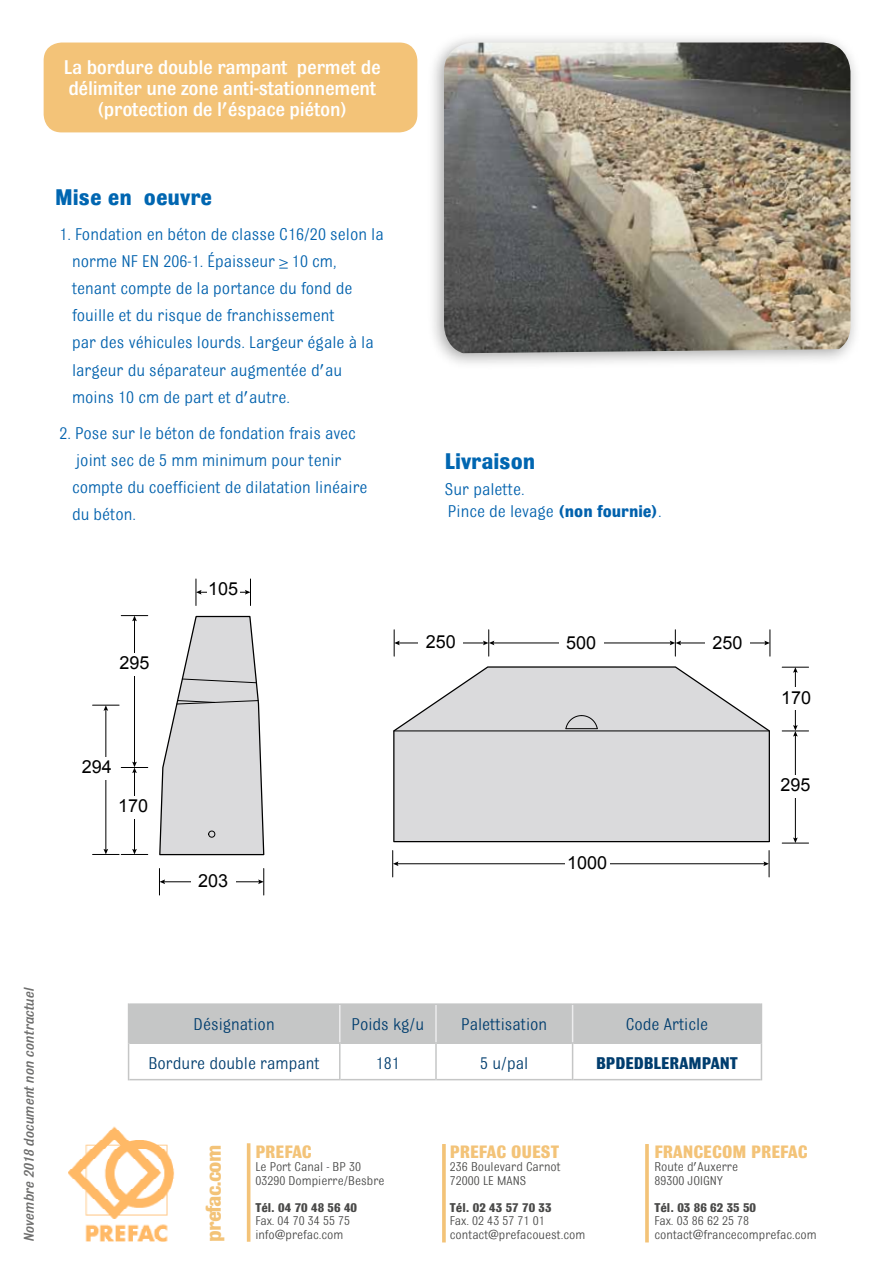
<style>
.page{position:relative;width:893px;height:1263px;background:#fff}
.page>*{position:absolute;margin:0;border:0;box-sizing:border-box;transform-origin:0 0}
.t1{font:700 24px "Bulldog";color:#0066b1}
.t2{font:700 22.5px "Bulldog";letter-spacing:-.045em;color:#f3c378}
.t3{font:500 21px/21px "Bulldog";letter-spacing:-.015em;color:#fff;text-align:center}
.t4{font:700 19.05px "Bulldog";color:#f3c378}
.t5{font:18px/27.2px "Bulldog";color:#0061ad}
.t6{font:18px "Bulldog";color:#003d6e}
.t7{font:18px "Arial";color:#000}
.t8{font:700 18px "Bulldog";color:#003d6e}
.t9{font:italic 500 15px "Bulldog";color:#6f6f6e}
.t10{font:13.5px/13.5px "Bulldog";color:#494948}
.t11{font:700 13.5px "Bulldog";color:#494948}
.s1{font-weight:700}
</style>
<div class="page">
<div style="left:129px;top:1005px;width:632px;height:37px;background:#c5c6c6"></div>
<hr style="left:339px;top:1005px;width:2px;height:37px;background:#ececed">
<hr style="left:435px;top:1005px;width:2px;height:37px;background:#ececed">
<hr style="left:572px;top:1005px;width:1px;height:37px;background:#ececed">
<hr style="left:128px;top:1043px;width:1px;height:37px;background:#c5c6c6">
<hr style="left:339px;top:1042px;width:2px;height:38px;background:#c5c6c6">
<hr style="left:435px;top:1042px;width:2px;height:38px;background:#c5c6c6">
<hr style="left:572px;top:1042px;width:1px;height:38px;background:#c5c6c6">
<hr style="left:761px;top:1043px;width:1px;height:37px;background:#c5c6c6">
<hr style="left:129px;top:1079px;width:210px;height:1px;background:#c5c6c6">
<hr style="left:341px;top:1079px;width:94px;height:1px;background:#c5c6c6">
<hr style="left:437px;top:1079px;width:135px;height:1px;background:#c5c6c6">
<hr style="left:573px;top:1079px;width:188px;height:1px;background:#c5c6c6">
<hr style="left:129px;top:1003px;width:211px;height:2px;background:#c5c6c6">
<hr style="left:128px;top:1003px;width:1px;height:40px;background:#c5c6c6">
<hr style="left:340px;top:1003px;width:96px;height:2px;background:#c5c6c6">
<hr style="left:436px;top:1003px;width:137px;height:2px;background:#c5c6c6">
<hr style="left:573px;top:1003px;width:188px;height:2px;background:#c5c6c6">
<hr style="left:761px;top:1003px;width:1px;height:40px;background:#c5c6c6">
<hr style="left:129px;top:1042px;width:210px;height:2px;background:#c5c6c6">
<hr style="left:341px;top:1042px;width:94px;height:2px;background:#c5c6c6">
<hr style="left:437px;top:1042px;width:135px;height:2px;background:#c5c6c6">
<hr style="left:573px;top:1042px;width:188px;height:2px;background:#c5c6c6">
<div style="left:427px;top:31px;width:435px;height:340px;background:#000;opacity:.35"></div>
<img style="left:444px;top:43px;width:406px;height:310px">
<div style="left:44px;top:43px;width:373px;height:89px;background:#f3c378;border-radius:18px"></div>
<svg style="left:159px;top:615px;width:106px;height:241px"></svg>
<hr style="left:134px;top:771px;width:1px;height:80px;background:#000">
<hr style="left:106px;top:709px;width:1px;height:142px;background:#000">
<svg style="left:93px;top:705px;width:26px;height:6px"></svg>
<svg style="left:93px;top:849px;width:55px;height:6px"></svg>
<hr style="left:200px;top:592px;width:47px;height:1px;background:#000">
<svg style="left:196px;top:579px;width:6px;height:26px"></svg>
<svg style="left:245px;top:579px;width:6px;height:26px"></svg>
<hr style="left:163px;top:881px;width:97px;height:1px;background:#000">
<svg style="left:159px;top:868px;width:6px;height:27px"></svg>
<svg style="left:258px;top:868px;width:6px;height:27px"></svg>
<hr style="left:134px;top:619px;width:1px;height:144px;background:#000">
<svg style="left:121px;top:615px;width:27px;height:6px"></svg>
<svg style="left:121px;top:762px;width:27px;height:11px"></svg>
<div style="left:112px;top:653px;width:45px;height:23px;background:#fff"></div>
<div style="left:207px;top:579px;width:32px;height:22px;background:#fff"></div>
<div style="left:191px;top:871px;width:44px;height:22px;background:#fff"></div>
<div style="left:75px;top:757px;width:44px;height:23px;background:#fff"></div>
<div style="left:111px;top:796px;width:44px;height:23px;background:#fff"></div>
<hr style="left:795px;top:735px;width:1px;height:104px;background:#000">
<svg style="left:782px;top:837px;width:27px;height:7px"></svg>
<hr style="left:493px;top:643px;width:178px;height:1px;background:#000">
<hr style="left:679px;top:643px;width:87px;height:1px;background:#000">
<svg style="left:670px;top:630px;width:11px;height:26px"></svg>
<svg style="left:764px;top:630px;width:7px;height:26px"></svg>
<hr style="left:398px;top:643px;width:87px;height:1px;background:#000">
<svg style="left:483px;top:630px;width:11px;height:26px"></svg>
<svg style="left:394px;top:630px;width:6px;height:26px"></svg>
<svg style="left:393px;top:666px;width:377px;height:177px"></svg>
<svg style="left:565px;top:715px;width:33px;height:14px"></svg>
<hr style="left:394px;top:731px;width:375px;height:1px;background:#000">
<hr style="left:795px;top:671px;width:1px;height:56px;background:#000">
<svg style="left:782px;top:725px;width:27px;height:11px"></svg>
<svg style="left:782px;top:667px;width:27px;height:6px"></svg>
<hr style="left:397px;top:863px;width:368px;height:1px;background:#000">
<svg style="left:392px;top:850px;width:6px;height:27px"></svg>
<svg style="left:763px;top:850px;width:7px;height:27px"></svg>
<div style="left:559px;top:633px;width:44px;height:23px;background:#fff"></div>
<div style="left:774px;top:688px;width:44px;height:22px;background:#fff"></div>
<div style="left:705px;top:633px;width:45px;height:23px;background:#fff"></div>
<div style="left:418px;top:632px;width:45px;height:23px;background:#fff"></div>
<div style="left:773px;top:775px;width:45px;height:22px;background:#fff"></div>
<div style="left:565px;top:853px;width:44px;height:22px;background:#fff"></div>
<div style="left:645px;top:1144px;width:4px;height:98px;background:#f3c883;border:2px solid #f3c378"></div>
<svg style="left:442px;top:1144px;width:4px;height:98px"></svg>
<img style="left:68px;top:1126px;width:107px;height:116px">
<hr style="left:247px;top:1143px;width:3px;height:99px;background:#f3c378">
<p class="t3" style="left:64px;top:56px;width:318px">La bordure double rampant permet de délimiter une zone anti-stationnement (protection de l'éspace piéton)</p>
<h1 class="t1" style="left:55px;top:185px;width:158px">Mise en oeuvre</h1>
<p class="t5" style="left:72px;top:221px;width:313px;text-indent:-12px">1. Fondation en béton de classe C16/20 selon la norme NF EN 206-1. Épaisseur ≥ 10 cm, tenant compte de la portance du fond de fouille et du risque de franchissement<br>par des véhicules lourds. Largeur égale à la largeur du séparateur augmentée d'au moins 10 cm de part et d'autre.</p>
<p class="t5" style="left:72px;top:419px;width:297px;text-indent:-12px">2. Pose sur le béton de fondation frais avec joint sec de 5 mm minimum pour tenir compte du coefficient de dilatation linéaire du béton.</p>
<p class="t7" style="left:119px;top:651px;width:32px">295</p>
<p class="t7" style="left:82px;top:755px;width:32px">294</p>
<p class="t7" style="left:118px;top:794px;width:32px">170</p>
<p class="t7" style="left:208px;top:577px;width:32px">105</p>
<p class="t7" style="left:198px;top:869px;width:32px">203</p>
<h1 class="t1" style="left:445px;top:448px;width:92px">Livraison</h1>
<p class="t5" style="left:445px;top:478px;width:218px;line-height:22.2px">Sur palette.<br>Pince de levage <span class="s1">(non fournie)</span>.</p>
<p class="t7" style="left:426px;top:630px;width:32px">250</p>
<p class="t7" style="left:712px;top:631px;width:32px">250</p>
<p class="t7" style="left:566px;top:631px;width:32px">500</p>
<p class="t7" style="left:567px;top:851px;width:42px">1000</p>
<p class="t7" style="left:781px;top:686px;width:32px">170</p>
<p class="t7" style="left:780px;top:773px;width:32px">295</p>
<p class="t9" style="left:21px;top:1242px;width:256px;rotate:-90deg">Novembre 2018 document non contractuel</p>
<p class="t6" style="left:194px;top:1015px;width:83px">Désignation</p>
<p class="t6" style="left:352px;top:1015px;width:74px">Poids kg/u</p>
<p class="t6" style="left:461px;top:1015px;width:88px">Palettisation</p>
<p class="t6" style="left:626px;top:1015px;width:84px">Code Article</p>
<p class="t6" style="left:149px;top:1054px;width:173px">Bordure double rampant</p>
<p class="t6" style="left:376px;top:1054px;width:26px">181</p>
<p class="t6" style="left:480px;top:1054px;width:50px">5 u/pal</p>
<p class="t8" style="left:596px;top:1054px;width:143px">BPDEDBLERAMPANT</p>
<p class="t2" style="left:202px;top:1242px;width:98px;rotate:-90deg">prefac.com</p>
<p class="t4" style="left:255px;top:1142px;width:58px">PREFAC</p>
<p class="t10" style="left:255px;top:1160px;width:131px">Le Port Canal - BP 30<br>03290 Dompierre/Besbre</p>
<p class="t11" style="left:255px;top:1200px;width:103px">Tél. 04 70 48 56 40</p>
<p class="t10" style="left:255px;top:1214px;width:96px">Fax. 04 70 34 55 75 info@prefac.com</p>
<p class="t4" style="left:450px;top:1142px;width:111px">PREFAC OUEST</p>
<p class="t10" style="left:450px;top:1160px;width:112px">236 Boulevard Carnot<br>72000 LE MANS</p>
<p class="t11" style="left:450px;top:1200px;width:103px">Tél. 02 43 57 70 33</p>
<p class="t10" style="left:450px;top:1214px;width:96px">Fax. 02 43 57 71 01</p>
<p class="t10" style="left:450px;top:1227px;width:137px">contact@prefacouest.com</p>
<p class="t4" style="left:654px;top:1142px;width:155px">FRANCECOM PREFAC</p>
<p class="t10" style="left:654px;top:1160px;width:85px">Route d'Auxerre<br>89300 JOIGNY</p>
<p class="t11" style="left:654px;top:1200px;width:103px">Tél. 03 86 62 35 50</p>
<p class="t10" style="left:654px;top:1214px;width:96px">Fax. 03 86 62 25 78</p>
<p class="t10" style="left:654px;top:1227px;width:164px">contact@francecomprefac.com</p>
</div>
